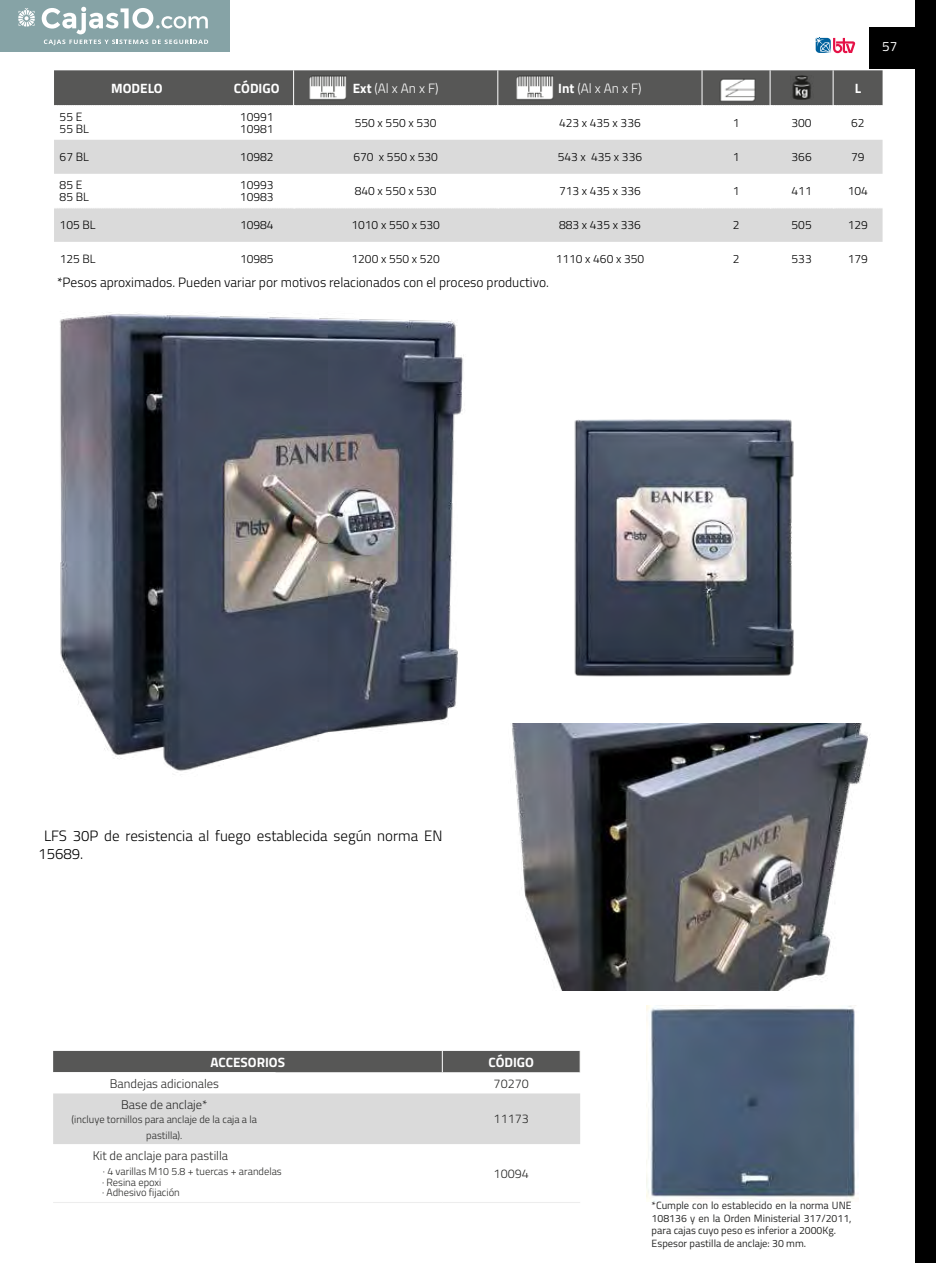
<style>
.page{position:relative;width:936px;height:1263px;background:#fff}
.page>*{position:absolute;margin:0;border:0;box-sizing:border-box;transform-origin:0 0}
.t1{font:300 15px/18px "Titillium";color:#000}
.t2{font:300 13.5px "Titillium";color:#000}
.t3{font:700 13.5px "Titillium";color:#fff}
.t4{font:300 13.5px "Titillium";color:#fff}
.t5{font:13.5px "Titillium";color:#fff}
.t6{font:300 12.6px "Titillium";color:#282827}
.t7{font:300 12px/12px "Titillium";color:#000}
.t8{font:10.5px/12.6px "Titillium";color:#282827}
.t9{font:300 10.5px/10.5px "Titillium";color:#282827;text-align:center}
.s1{font-weight:700}
</style>
<div class="page">
<svg style="left:54px;top:140px;width:828px;height:102px;fill:#dadada"></svg>
<svg style="left:54px;top:70px;width:829px;height:36px;background:#5e5e5d"></svg>
<hr style="left:293px;top:70px;width:1px;height:35px;background:#fff">
<hr style="left:497px;top:70px;width:1px;height:35px;background:#fff">
<hr style="left:701px;top:70px;width:1px;height:35px;background:#fff">
<hr style="left:769px;top:70px;width:1px;height:35px;background:#fff">
<hr style="left:832px;top:70px;width:1px;height:35px;background:#fff">
<svg style="left:54px;top:207px;width:828px;height:1px"></svg>
<img style="left:790px;top:76px;width:23px;height:24px">
<img style="left:716px;top:72px;width:41px;height:34px">
<img style="left:299px;top:75px;width:50px;height:28px">
<img style="left:506px;top:75px;width:49px;height:28px">
<div style="left:869px;top:27px;width:66px;height:41px;background:#000"></div>
<svg style="left:815px;top:38px;width:40px;height:15px"></svg>
<div style="left:915px;top:0;width:20px;height:1263px;background:#000"></div>
<img style="left:646px;top:1005px;width:212px;height:196px">
<svg style="left:53px;top:1072px;width:527px;height:1px"></svg>
<div style="left:53px;top:1093px;width:527px;height:51px;background:#dadada"></div>
<div style="left:53px;top:1051px;width:527px;height:21px;background:#575756"></div>
<hr style="left:53px;top:1202px;width:222px;height:1px;background:#ededed">
<hr style="left:275px;top:1202px;width:167px;height:1px;background:#ededed">
<hr style="left:442px;top:1202px;width:138px;height:1px;background:#ededed">
<img style="left:59px;top:312px;width:405px;height:461px">
<img style="left:574px;top:419px;width:220px;height:258px">
<img style="left:512px;top:724px;width:358px;height:267px">
<div style="left:0;top:0;width:230px;height:51px;background:#86a3a6"></div>
<svg style="left:44px;top:40px;width:164px;height:5px"></svg>
<svg style="left:18px;top:8px;width:17px;height:19px"></svg>
<svg style="left:42px;top:7px;width:166px;height:27px"></svg>
<p class="t3" style="left:111px;top:78px;width:53px">MODELO</p>
<p class="t3" style="left:234px;top:78px;width:47px">CÓDIGO</p>
<p class="t4" style="left:353px;top:79px;width:87px"><span class="s1">Ext</span> (Al x An x F)</p>
<p class="t4" style="left:558px;top:79px;width:85px"><span class="s1">Int</span> (Al x An x F)</p>
<p class="t3" style="left:854px;top:78px;width:8px">L</p>
<p class="t7" style="left:60px;top:110px;width:31px">55 E<br>55 BL</p>
<p class="t7" style="left:240px;top:110px;width:35px">10991<br>10981</p>
<p class="t7" style="left:355px;top:116px;width:83px">550 x 550 x 530</p>
<p class="t7" style="left:559px;top:116px;width:83px">423 x 435 x 336</p>
<p class="t7" style="left:732px;top:116px;width:8px">1</p>
<p class="t7" style="left:791px;top:116px;width:22px">300</p>
<p class="t7" style="left:851px;top:116px;width:15px">62</p>
<p class="t7" style="left:60px;top:150px;width:31px">67 BL</p>
<p class="t7" style="left:240px;top:150px;width:35px">10982</p>
<p class="t7" style="left:353px;top:150px;width:86px">670 x 550 x 530</p>
<p class="t7" style="left:557px;top:150px;width:86px">543 x 435 x 336</p>
<p class="t7" style="left:732px;top:150px;width:8px">1</p>
<p class="t7" style="left:791px;top:150px;width:22px">366</p>
<p class="t7" style="left:851px;top:150px;width:15px">79</p>
<p class="t7" style="left:60px;top:179px;width:31px">85 E<br>85 BL</p>
<p class="t7" style="left:240px;top:179px;width:35px">10993<br>10983</p>
<p class="t7" style="left:355px;top:185px;width:83px">840 x 550 x 530</p>
<p class="t7" style="left:559px;top:185px;width:83px">713 x 435 x 336</p>
<p class="t7" style="left:732px;top:185px;width:8px">1</p>
<p class="t7" style="left:791px;top:185px;width:22px">411</p>
<p class="t7" style="left:847px;top:185px;width:22px">104</p>
<p class="t7" style="left:60px;top:219px;width:37px">105 BL</p>
<p class="t7" style="left:240px;top:219px;width:35px">10984</p>
<p class="t7" style="left:351px;top:219px;width:90px">1010 x 550 x 530</p>
<p class="t7" style="left:559px;top:219px;width:83px">883 x 435 x 336</p>
<p class="t7" style="left:732px;top:219px;width:8px">2</p>
<p class="t7" style="left:791px;top:219px;width:22px">505</p>
<p class="t7" style="left:847px;top:219px;width:22px">129</p>
<p class="t7" style="left:60px;top:253px;width:37px">125 BL</p>
<p class="t7" style="left:240px;top:253px;width:35px">10985</p>
<p class="t7" style="left:351px;top:253px;width:90px">1200 x 550 x 520</p>
<p class="t7" style="left:555px;top:253px;width:90px">1110 x 460 x 350</p>
<p class="t7" style="left:732px;top:253px;width:8px">2</p>
<p class="t7" style="left:791px;top:253px;width:22px">533</p>
<p class="t7" style="left:847px;top:253px;width:22px">179</p>
<p class="t2" style="left:57px;top:272px;width:493px">*Pesos aproximados. Pueden variar por motivos relacionados con el proceso productivo.</p>
<p class="t5" style="left:882px;top:37px;width:17px">57</p>
<p class="t1" style="left:38px;top:825px;width:405px;text-indent:6px">LFS 30P de resistencia al fuego establecida según norma EN<br>15689.</p>
<p class="t3" style="left:210px;top:1051px;width:76px">ACCESORIOS</p>
<p class="t3" style="left:488px;top:1051px;width:47px">CÓDIGO</p>
<p class="t6" style="left:110px;top:1074px;width:111px">Bandejas adicionales</p>
<p class="t6" style="left:493px;top:1074px;width:37px">70270</p>
<p class="t6" style="left:121px;top:1095px;width:88px">Base de anclaje*</p>
<p class="t9" style="left:72px;top:1112px;width:187px;line-height:15px">(incluye tornillos para anclaje de la caja a la pastilla).</p>
<p class="t6" style="left:493px;top:1110px;width:37px">11173</p>
<p class="t6" style="left:93px;top:1146px;width:137px">Kit de anclaje para pastilla</p>
<p class="t9" style="left:102px;top:1165px;width:181px;text-align:left">· 4 varillas M10 5.8 + tuercas + arandelas · Resina epoxi<br>· Adhesivo fijación</p>
<p class="t6" style="left:493px;top:1164px;width:37px">10094</p>
<p class="t8" style="left:651px;top:1199px;width:201px">*Cumple con lo establecido en la norma UNE 108136 y en la Orden Ministerial 317/2011, para cajas cuyo peso es inferior a 2000Kg.<br>Espesor pastilla de anclaje: 30 mm.</p>
</div>
